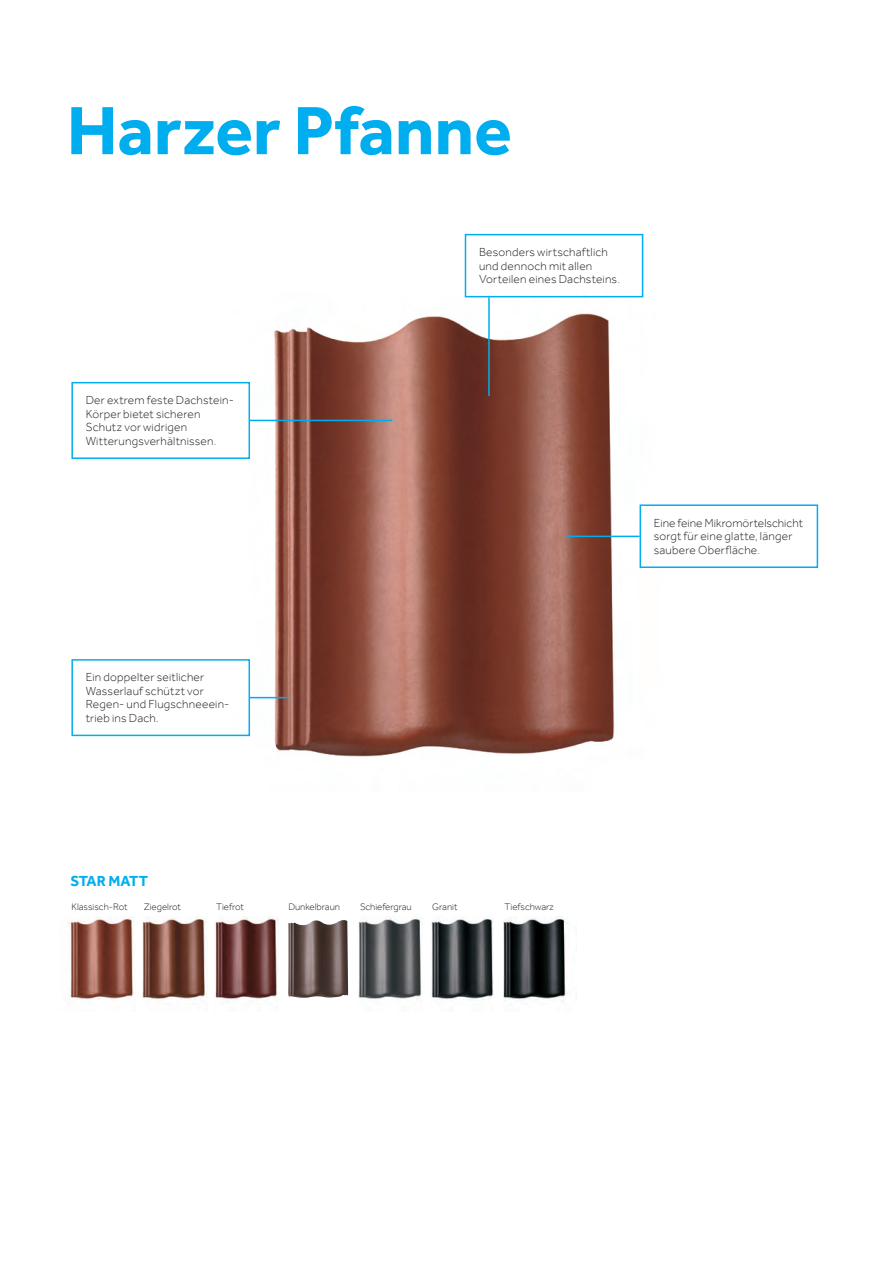
<style>
.page{position:relative;width:893px;height:1263px;background:#fff}
.page>*{position:absolute;margin:0;border:0;box-sizing:border-box;transform-origin:0 0}
.t1{font:700 70.5px "Effra";color:#00aeef}
.t2{font:700 15px "Effra";letter-spacing:-.015em;color:#00aeef}
.t3{font:300 12px/13.5px "Effra";letter-spacing:.015em;color:#231f20}
.t4{font:300 9.75px "Effra";color:#231f20}
</style>
<div class="page">
<img style="left:215px;top:292px;width:429px;height:465px">
<img style="left:288px;top:920px;width:60px;height:78px">
<img style="left:68px;top:917px;width:66px;height:86px">
<img style="left:431px;top:918px;width:62px;height:82px">
<img style="left:358px;top:918px;width:65px;height:81px">
<img style="left:503px;top:917px;width:65px;height:85px">
<img style="left:215px;top:917px;width:63px;height:83px">
<img style="left:142px;top:918px;width:65px;height:82px">
<div style="left:639px;top:504px;width:179px;height:64px;border:2px solid #00aeef"></div>
<hr style="left:566px;top:536px;width:73px;height:1px;background:#00aeef">
<div style="left:465px;top:234px;width:178px;height:63px;border:2px solid #00aeef"></div>
<hr style="left:488px;top:297px;width:2px;height:99px;background:#00aeef">
<div style="left:71px;top:382px;width:179px;height:77px;border:2px solid #00aeef"></div>
<hr style="left:250px;top:420px;width:142px;height:1px;background:#00aeef">
<div style="left:71px;top:659px;width:179px;height:77px;border:2px solid #00aeef"></div>
<hr style="left:249px;top:697px;width:40px;height:1px;background:#00aeef">
<h1 class="t1" style="left:67px;top:89px;width:447px">Harzer Pfanne</h1>
<p class="t3" style="left:479px;top:245px;width:143px">Besonders wirtschaftlich und dennoch mit allen<br>Vorteilen eines Dachsteins.</p>
<p class="t3" style="left:86px;top:393px;width:150px">Der extrem feste Dachstein-<br>Körper bietet sicheren<br>Schutz vor widrigen<br>Witterungsverhältnissen.</p>
<p class="t3" style="left:654px;top:516px;width:151px">Eine feine Mikromörtelschicht sorgt für eine glatte, länger saubere Oberfläche.</p>
<p class="t3" style="left:86px;top:670px;width:145px">Ein doppelter seitlicher<br>Wasserlauf schützt vor<br>Regen- und Flugschneeein&shy;trieb ins Dach.</p>
<p class="t2" style="left:70px;top:872px;width:79px">STAR MATT</p>
<p class="t4" style="left:71px;top:901px;width:58px">Klassisch-Rot</p>
<p class="t4" style="left:144px;top:901px;width:39px">Ziegelrot</p>
<p class="t4" style="left:216px;top:901px;width:30px">Tiefrot</p>
<p class="t4" style="left:288px;top:901px;width:53px">Dunkelbraun</p>
<p class="t4" style="left:360px;top:901px;width:53px">Schiefergrau</p>
<p class="t4" style="left:432px;top:901px;width:27px">Granit</p>
<p class="t4" style="left:505px;top:901px;width:51px">Tiefschwarz</p>
</div>
